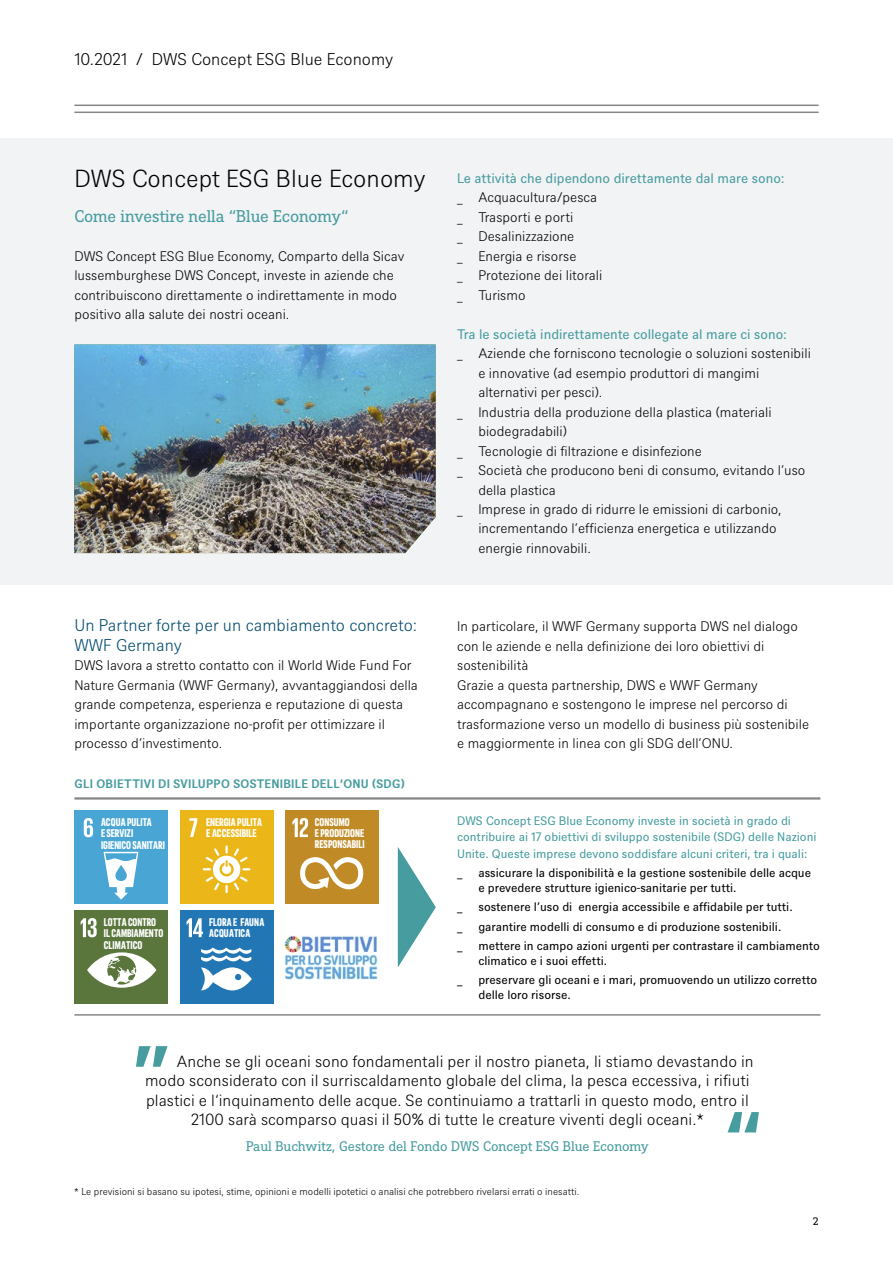
<style>
.page{position:relative;width:893px;height:1263px;background:#fff}
.page>*{position:absolute;margin:0;border:0;box-sizing:border-box;transform-origin:0 0}
.t1{font:300 24px "DWS Sans";color:#000}
.t2{font:300 16.5px/19.5px "DWS Sans";color:#00496a}
.t3{font:300 16.5px "DWS Sans";color:#000}
.t4{font:16.5px "DWS Slab";letter-spacing:-.01em;color:#479ca0}
.t5{font:300 15.75px "DWS Sans";color:#000}
.t6{font:300 13.5px/19.5px "DWS Sans";color:#000}
.t7{font:13.5px "DWS Sans";color:#479ca0}
.t8{font:13.5px "DWS Slab";letter-spacing:-.01em;color:#479ca0}
.t9{font:12px/15px "DWS Sans";color:#000}
.t10{font:12px/16.5px "DWS Sans";color:#479ca0}
.t11{font:700 12px "DWS Sans";letter-spacing:.02em;color:#479ca0}
.t12{font:700 11.4px/11.4px "adineue PRO Cond";color:#fff}
.t13{font:10.5px "DWS Slab";color:#000}
.t14{font:300 9.75px "DWS Sans";color:#000}
</style>
<div class="page">
<div style="left:0;top:138px;width:893px;height:447px;background:#f1f3f4"></div>
<hr style="left:74px;top:112px;width:745px;height:1px;background:#868686">
<hr style="left:74px;top:105px;width:745px;height:1px;background:#868686">
<img style="left:74px;top:344px;width:362px;height:209px">
<hr style="left:74px;top:1014px;width:746px;height:2px;background:#868686">
<hr style="left:74px;top:797px;width:746px;height:2px;background:#868686">
<svg style="left:398px;top:847px;width:38px;height:120px"></svg>
<img style="left:283px;top:935px;width:95px;height:44px">
<div style="left:74px;top:810px;width:94px;height:94px;background:#48a5d4"></div>
<svg style="left:84px;top:818px;width:9px;height:19px"></svg>
<svg style="left:104px;top:852px;width:34px;height:47px"></svg>
<div style="left:180px;top:810px;width:93px;height:94px;background:#eab618"></div>
<svg style="left:189px;top:818px;width:8px;height:19px"></svg>
<svg style="left:203px;top:845px;width:47px;height:48px"></svg>
<div style="left:285px;top:810px;width:94px;height:94px;background:#c08b26"></div>
<svg style="left:292px;top:818px;width:16px;height:19px"></svg>
<svg style="left:300px;top:857px;width:63px;height:32px"></svg>
<div style="left:74px;top:910px;width:94px;height:94px;background:#5a763c"></div>
<svg style="left:81px;top:918px;width:16px;height:19px"></svg>
<svg style="left:87px;top:952px;width:69px;height:36px"></svg>
<div style="left:180px;top:910px;width:93px;height:94px;background:#2276b4"></div>
<svg style="left:186px;top:918px;width:17px;height:19px"></svg>
<svg style="left:201px;top:947px;width:51px;height:43px"></svg>
<svg style="left:136px;top:1046px;width:32px;height:21px"></svg>
<svg style="left:728px;top:1112px;width:31px;height:20px"></svg>
<p class="t3" style="left:74px;top:49px;width:320px">10.2021 / DWS Concept ESG Blue Economy</p>
<h1 class="t1" style="left:74px;top:163px;width:353px">DWS Concept ESG Blue Economy</h1>
<p class="t4" style="left:74px;top:204px;width:276px">Come investire nella “Blue Economy“</p>
<p class="t6" style="left:74px;top:245px;width:331px">DWS Concept ESG Blue Economy, Comparto della Sicav lussemburghese DWS Concept, investe in aziende che contribuiscono direttamente o indirettamente in modo positivo alla salute dei nostri oceani.</p>
<p class="t2" style="left:74px;top:614px;width:344px">Un Partner forte per un cambiamento concreto:<br>WWF Germany</p>
<p class="t6" style="left:74px;top:655px;width:345px">DWS lavora a stretto contatto con il World Wide Fund For Nature Germania (WWF Germany), avvantaggiandosi della grande competenza, esperienza e reputazione di questa importante organizzazione no-profit per ottimizzare il processo d’investimento.</p>
<p class="t11" style="left:74px;top:776px;width:332px">GLI OBIETTIVI DI SVILUPPO SOSTENIBILE DELL‘ONU (SDG)</p>
<p class="t12" style="left:101px;top:816px;width:66px">ACQUA PULITA<br>E SERVIZI<br>IGIENICO SANITARI</p>
<p class="t12" style="left:206px;top:816px;width:57px">ENERGIA PULITA<br>E ACCESSIBILE</p>
<p class="t12" style="left:315px;top:816px;width:51px">CONSUMO<br>E PRODUZIONE<br>RESPONSABILI</p>
<p class="t12" style="left:104px;top:916px;width:61px">LOTTA CONTRO<br>IL CAMBIAMENTO<br>CLIMATICO</p>
<p class="t12" style="left:209px;top:916px;width:57px">FLORA E FAUNA<br>ACQUATICA</p>
<p class="t7" style="left:457px;top:169px;width:329px">Le attività che dipendono direttamente dal mare sono:</p>
<p class="t6" style="left:457px;top:187px;width:147px">_ Acquacultura/pesca _ Trasporti e porti<br>_ Desalinizzazione<br>_ Energia e risorse<br>_ Protezione dei litorali _ Turismo</p>
<p class="t7" style="left:457px;top:324px;width:331px">Tra le società indirettamente collegate al mare ci sono:</p>
<p class="t6" style="left:457px;top:343px;width:355px">_ Aziende che forniscono tecnologie o soluzioni sostenibili</p>
<p class="t6" style="left:478px;top:362px;width:282px">e innovative (ad esempio produttori di mangimi</p>
<p class="t6" style="left:478px;top:382px;width:126px">alternativi per pesci).</p>
<p class="t6" style="left:457px;top:401px;width:316px">_ Industria della produzione della plastica (materiali</p>
<p class="t6" style="left:478px;top:421px;width:90px">biodegradabili)</p>
<p class="t6" style="left:457px;top:440px;width:246px">_ Tecnologie di filtrazione e disinfezione</p>
<p class="t6" style="left:457px;top:460px;width:350px">_ Società che producono beni di consumo, evitando l’uso</p>
<p class="t6" style="left:478px;top:479px;width:79px">della plastica</p>
<p class="t6" style="left:457px;top:499px;width:326px">_ Imprese in grado di ridurre le emissioni di carbonio,</p>
<p class="t6" style="left:478px;top:518px;width:300px">incrementando l’efficienza energetica e utilizzando</p>
<p class="t6" style="left:478px;top:538px;width:114px">energie rinnovabili.</p>
<p class="t6" style="left:457px;top:616px;width:353px">In particolare, il WWF Germany supporta DWS nel dialogo con le aziende e nella definizione dei loro obiettivi di sostenibilità<br>Grazie a questa partnership, DWS e WWF Germany accompagnano e sostengono le imprese nel percorso di trasformazione verso un modello di business più sostenibile e maggiormente in linea con gli SDG dell’ONU.</p>
<p class="t10" style="left:457px;top:811px;width:361px">DWS Concept ESG Blue Economy investe in società in grado di contribuire ai 17 obiettivi di sviluppo sostenibile (SDG) delle Nazioni<br>Unite. Queste imprese devono soddisfare alcuni criteri, tra i quali:</p>
<p class="t9" style="left:457px;top:864px;width:7px">_</p>
<p class="t9" style="left:478px;top:864px;width:334px">assicurare la disponibilità e la gestione sostenibile delle acque e prevedere strutture igienico-sanitarie per tutti.</p>
<p class="t9" style="left:457px;top:899px;width:7px">_</p>
<p class="t9" style="left:478px;top:899px;width:316px">sostenere l’uso di energia accessibile e affidabile per tutti.</p>
<p class="t9" style="left:457px;top:918px;width:7px">_</p>
<p class="t9" style="left:478px;top:918px;width:304px">garantire modelli di consumo e di produzione sostenibili.</p>
<p class="t9" style="left:457px;top:937px;width:7px">_</p>
<p class="t9" style="left:478px;top:937px;width:343px">mettere in campo azioni urgenti per contrastare il cambiamento climatico e i suoi effetti.</p>
<p class="t9" style="left:457px;top:971px;width:7px">_</p>
<p class="t9" style="left:478px;top:971px;width:340px">preservare gli oceani e i mari, promuovendo un utilizzo corretto delle loro risorse.</p>
<p class="t5" style="left:177px;top:1051px;width:578px">Anche se gli oceani sono fondamentali per il nostro pianeta, li stiamo devastando in</p>
<p class="t5" style="left:145px;top:1070px;width:606px">modo sconsiderato con il surriscaldamento globale del clima, la pesca eccessiva, i rifiuti</p>
<p class="t5" style="left:146px;top:1090px;width:604px">plastici e l‘inquinamento delle acque. Se continuiamo a trattarli in questo modo, entro il</p>
<p class="t5" style="left:191px;top:1109px;width:515px">2100 sarà scomparso quasi il 50% di tutte le creature viventi degli oceani.*</p>
<p class="t8" style="left:246px;top:1137px;width:404px">Paul Buchwitz, Gestore del Fondo DWS Concept ESG Blue Economy</p>
<p class="t14" style="left:74px;top:1184px;width:507px">* Le previsioni si basano su ipotesi, stime, opinioni e modelli ipotetici o analisi che potrebbero rivelarsi errati o inesatti.</p>
<p class="t13" style="left:813px;top:1214px;width:7px">2</p>
</div>
